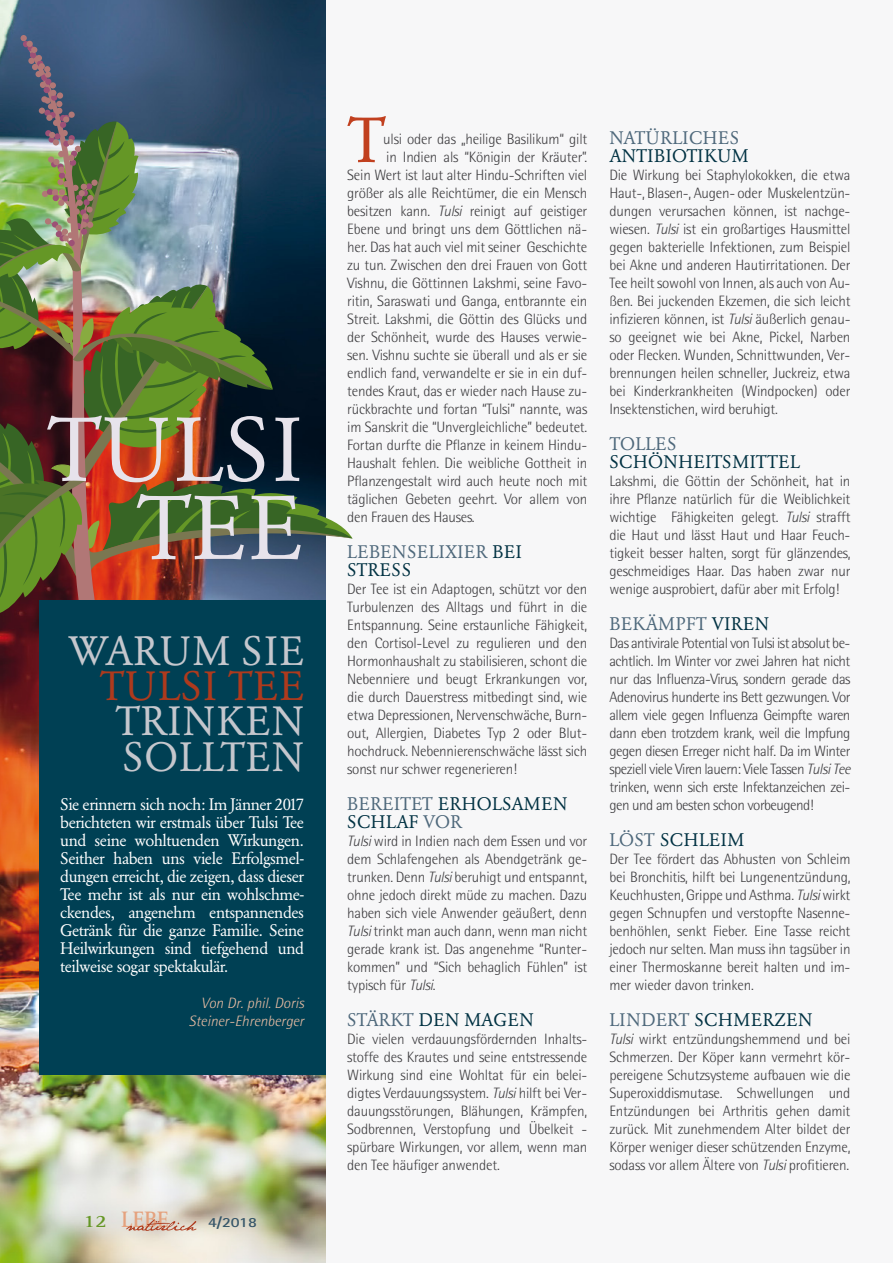
<style>
.page{position:relative;width:893px;height:1263px;background:#f7f7f8}
.page>*{position:absolute;margin:0;border:0;box-sizing:border-box;transform-origin:0 0}
.t1{font:89.4px/78.3px "Garamond BQ";letter-spacing:.01em;color:#e7e3eb;text-align:right}
.t2{font:63px "Garamond BQ";color:#c1401f}
.t3{font:40.5px/35.1px "Garamond BQ";letter-spacing:.02em;color:#c5c7cd}
.t4{font:40.5px "Garamond BQ";letter-spacing:.02em;color:#ae3a1d}
.t5{font:700 23.1px "Rotis Serif";color:#e5a27e;scale:.91 1}
.t6{font:18px/18px "Garamond BQ";letter-spacing:.02em;color:#003142}
.t7{font:18px/18px "Garamond BQ";letter-spacing:.02em;color:#4e687b}
.t8{font:18px "Garamond BQ";letter-spacing:.04em;color:#003142}
.t9{font:18px "Garamond BQ";color:#003142}
.t10{font:18px "Garamond BQ";letter-spacing:.04em;color:#4e687b}
.t11{font:16.5px/18px "Garamond BQ";letter-spacing:-.03em;color:#fff;text-align:justify}
.t12{font:300 15px/18px "AT Rotis Semi Sans";letter-spacing:-.015em;color:#3e3d40;text-align:justify}
.t13{font:italic 300 15px/18px "AT Rotis Semi Sans";color:#e8bca3;text-align:right}
.t14{font:700 14.1px "AT Rotis Sans Serif";color:#355568;scale:1.18 1}
.s1{font-size:17.85px;color:#659726}
.s2{font-style:italic}
.s3{color:#003142}
.s4{color:#4e687b}
</style>
<div class="page">
<img style="left:0;top:0;width:325px;height:1263px">
<svg style="left:126px;top:1219px;width:70px;height:12px"></svg>
<svg style="left:22px;top:629px;width:17px;height:104px;fill:#661219"></svg>
<img style="left:0;top:35px;width:353px;height:594px">
<div style="left:39px;top:600px;width:286px;height:474px;background:#004054"></div>
<h1 class="t1" style="left:47px;top:413px;width:257px">TULSI<br>TEE</h1>
<h3 class="t3" style="left:69px;top:634px;width:237px">WARUM SIE</h3>
<h3 class="t4" style="left:100px;top:664px;width:206px">TULSI TEE</h3>
<h3 class="t3" style="left:115px;top:705px;width:190px">TRINKEN<br>SOLLTEN</h3>
<p class="t11" style="left:60px;top:796px;width:245px">Sie erinnern sich noch: Im Jänner 2017 berichteten wir erstmals über Tulsi Tee und seine wohltuenden Wirkungen.<br>Seither haben uns viele Erfolgsmel&shy;dungen erreicht, die zeigen, dass dieser Tee mehr ist als nur ein wohlschme&shy;ckendes, angenehm entspannendes Getränk für die ganze Familie. Seine Heilwirkungen sind tiefgehend und teilweise sogar spektakulär.</p>
<p class="t13" style="left:189px;top:995px;width:117px">Von Dr. phil. Doris<br>Steiner-Ehrenberger</p>
<h3 class="t5" style="left:83px;top:1205px;width:95px"><span class="s1">12</span> LEBE</h3>
<p class="t14" style="left:208px;top:1216px;width:43px">4/2018</p>
<h2 class="t2" style="left:347px;top:106px;width:41px">T</h2>
<p class="t12" style="left:383px;top:131px;width:206px">ulsi oder das „heilige Basilikum“ gilt</p>
<p class="t12" style="left:386px;top:149px;width:203px">in Indien als “Königin der Kräuter”.</p>
<p class="t12" style="left:347px;top:167px;width:242px">Sein Wert ist laut alter Hindu-Schriften viel</p>
<p class="t12" style="left:347px;top:185px;width:242px">größer als alle Reichtümer, die ein Mensch</p>
<p class="t12" style="left:347px;top:203px;width:242px">besitzen kann. <span class="s2">Tulsi</span> reinigt auf geistiger</p>
<p class="t12" style="left:347px;top:221px;width:241px">Ebene und bringt uns dem Göttlichen nä-</p>
<p class="t12" style="left:347px;top:239px;width:242px">her. Das hat auch viel mit seiner Geschichte</p>
<p class="t12" style="left:347px;top:257px;width:241px">zu tun. Zwischen den drei Frauen von Gott</p>
<p class="t12" style="left:347px;top:275px;width:241px">Vishnu, die Göttinnen Lakshmi, seine Favo-</p>
<p class="t12" style="left:347px;top:293px;width:242px">ritin, Saraswati und Ganga, entbrannte ein</p>
<p class="t12" style="left:347px;top:311px;width:242px">Streit. Lakshmi, die Göttin des Glücks und</p>
<p class="t12" style="left:347px;top:329px;width:242px">der Schönheit, wurde des Hauses verwie-</p>
<p class="t12" style="left:347px;top:347px;width:242px">sen. Vishnu suchte sie überall und als er sie</p>
<p class="t12" style="left:347px;top:365px;width:242px">endlich fand, verwandelte er sie in ein duf-</p>
<p class="t12" style="left:347px;top:383px;width:242px">tendes Kraut, das er wieder nach Hause zu-</p>
<p class="t12" style="left:347px;top:401px;width:242px">rückbrachte und fortan “Tulsi” nannte, was</p>
<p class="t12" style="left:347px;top:419px;width:242px">im Sanskrit die “Unvergleichliche” bedeutet.</p>
<p class="t12" style="left:347px;top:437px;width:242px">Fortan durfte die Pflanze in keinem Hindu-</p>
<p class="t12" style="left:347px;top:455px;width:242px">Haushalt fehlen. Die weibliche Gottheit in</p>
<p class="t12" style="left:347px;top:473px;width:242px">Pflanzengestalt wird auch heute noch mit</p>
<p class="t12" style="left:347px;top:491px;width:241px">täglichen Gebeten geehrt. Vor allem von</p>
<p class="t12" style="left:347px;top:509px;width:129px">den Frauen des Hauses.</p>
<p class="t7" style="left:347px;top:543px;width:176px">LEBENSELIXIER <span class="s3">BEI<br>STRESS</span></p>
<p class="t12" style="left:347px;top:581px;width:242px">Der Tee ist ein Adaptogen, schützt vor den Turbulenzen des Alltags und führt in die Entspannung. Seine erstaunliche Fähigkeit, den Cortisol-Level zu regulieren und den Hormonhaushalt zu stabilisieren, schont die Nebenniere und beugt Erkrankungen vor, die durch Dauerstress mitbedingt sind, wie etwa Depressionen, Nervenschwäche, Burn&shy;out, Allergien, Diabetes Typ 2 oder Blut&shy;hochdruck. Nebennierenschwäche lässt sich sonst nur schwer regenerieren!</p>
<p class="t6" style="left:347px;top:795px;width:222px"><span class="s4">BEREITET</span> ERHOLSAMEN<br>SCHLAF <span class="s4">VOR</span></p>
<p class="t12" style="left:347px;top:833px;width:242px"><span class="s2">Tulsi</span> wird in Indien nach dem Essen und vor dem Schlafengehen als Abendgetränk ge&shy;trunken. Denn <span class="s2">Tulsi</span> beruhigt und entspannt, ohne jedoch direkt müde zu machen. Dazu haben sich viele Anwender geäußert, denn <span class="s2">Tulsi</span> trinkt man auch dann, wenn man nicht gerade krank ist. Das angenehme “Runter&shy;kommen” und “Sich behaglich Fühlen” ist typisch für <span class="s2">Tulsi</span>.</p>
<p class="t9" style="left:347px;top:1010px;width:188px"><span class="s4">STÄRKT</span> DEN MAGEN</p>
<p class="t12" style="left:347px;top:1031px;width:242px">Die vielen verdauungsfördernden Inhalts&shy;stoffe des Krautes und seine entstressende Wirkung sind eine Wohltat für ein belei&shy;digtes Verdauungssystem. <span class="s2">Tulsi</span> hilft bei Ver&shy;dauungsstörungen, Blähungen, Krämpfen, Sodbrennen, Verstopfung und Übelkeit - spürbare Wirkungen, vor allem, wenn man den Tee häufiger anwendet.</p>
<p class="t7" style="left:609px;top:129px;width:131px">NATÜRLICHES</p>
<p class="t6" style="left:609px;top:147px;width:141px">ANTIBIOTIKUM</p>
<p class="t12" style="left:609px;top:167px;width:242px">Die Wirkung bei Staphylokokken, die etwa Haut-, Blasen-, Augen- oder Muskelentzün&shy;dungen verursachen können, ist nachge&shy;wiesen. <span class="s2">Tulsi</span> ist ein großartiges Hausmittel gegen bakterielle Infektionen, zum Beispiel bei Akne und anderen Hautirritationen. Der Tee heilt sowohl von Innen, als auch von Au&shy;ßen. Bei juckenden Ekzemen, die sich leicht infizieren können, ist <span class="s2">Tulsi</span> äußerlich genau&shy;so geeignet wie bei Akne, Pickel, Narben oder Flecken. Wunden, Schnittwunden, Ver&shy;brennungen heilen schneller, Juckreiz, etwa bei Kinderkrankheiten (Windpocken) oder Insektenstichen, wird beruhigt.</p>
<p class="t7" style="left:609px;top:435px;width:69px">TOLLES</p>
<p class="t6" style="left:609px;top:453px;width:192px">SCHÖNHEITSMITTEL</p>
<p class="t12" style="left:609px;top:473px;width:242px">Lakshmi, die Göttin der Schönheit, hat in ihre Pflanze natürlich für die Weiblichkeit wichtige Fähigkeiten gelegt. <span class="s2">Tulsi</span> strafft die Haut und lässt Haut und Haar Feuch&shy;tigkeit besser halten, sorgt für glänzendes, geschmeidiges Haar. Das haben zwar nur wenige ausprobiert, dafür aber mit Erfolg!</p>
<p class="t10" style="left:609px;top:614px;width:161px">BEKÄMPFT <span class="s3">VIREN</span></p>
<p class="t12" style="left:609px;top:635px;width:242px">Das antivirale Potential von Tulsi ist absolut be&shy;achtlich. Im Winter vor zwei Jahren hat nicht nur das Influenza-Virus, sondern gerade das Adenovirus hunderte ins Bett gezwungen. Vor allem viele gegen Influenza Geimpfte waren dann eben trotzdem krank, weil die Impfung gegen diesen Erreger nicht half. Da im Winter speziell viele Viren lauern: Viele Tassen <span class="s2">Tulsi Tee </span>trinken, wenn sich erste Infektanzeichen zei&shy;gen und am besten schon vorbeugend!</p>
<p class="t6" style="left:609px;top:831px;width:137px"><span class="s4">LÖST</span> SCHLEIM</p>
<p class="t12" style="left:609px;top:851px;width:242px">Der Tee fördert das Abhusten von Schleim bei Bronchitis, hilft bei Lungenentzündung, Keuchhusten, Grippe und Asthma. <span class="s2">Tulsi</span> wirkt gegen Schnupfen und verstopfte Nasenne&shy;benhöhlen, senkt Fieber. Eine Tasse reicht jedoch nur selten. Man muss ihn tagsüber in einer Thermoskanne bereit halten und im&shy;mer wieder davon trinken.</p>
<p class="t8" style="left:609px;top:1010px;width:204px"><span class="s4">LINDERT</span> SCHMERZEN</p>
<p class="t12" style="left:609px;top:1031px;width:242px"><span class="s2">Tulsi</span> wirkt entzündungshemmend und bei Schmerzen. Der Köper kann vermehrt kör&shy;pereigene Schutzsysteme aufbauen wie die Superoxiddismutase. Schwellungen und Entzündungen bei Arthritis gehen damit zurück. Mit zunehmendem Alter bildet der Körper weniger dieser schützenden Enzyme, sodass vor allem Ältere von <span class="s2">Tulsi</span> profitieren.</p>
</div>
